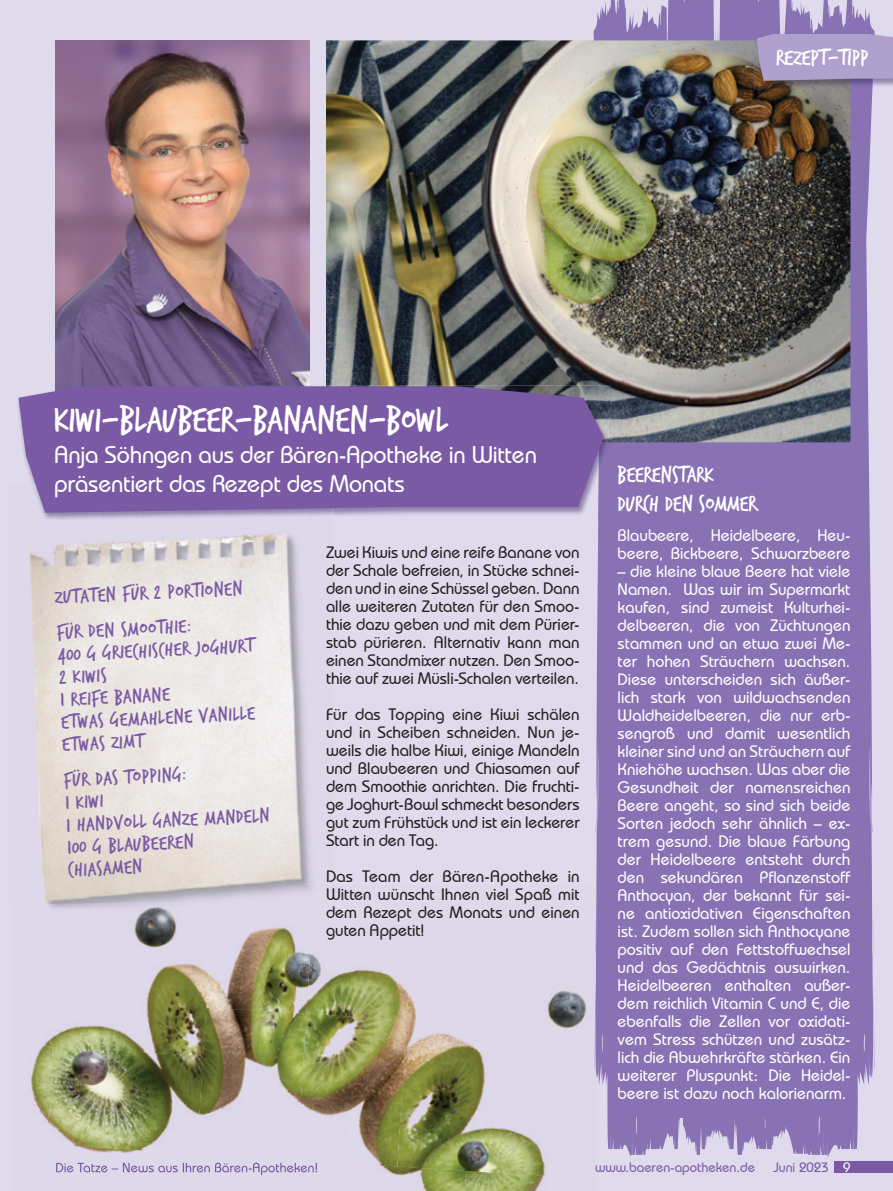
<style>
.page{position:relative;width:893px;height:1191px;background:#e0dbec}
.page>*{position:absolute;margin:0;border:0;box-sizing:border-box;transform-origin:0 0}
.t1{font:39px "Trash Hand";color:#fff}
.t2{font:500 24px/28.8px "Bauhaus IT Cby BT";letter-spacing:-.01em;color:#fff}
.t3{font:24px/28.8px "Trash Hand";color:#fff}
.t4{font:21px/22.5px "Trash Hand";color:#7b5aa5}
.t5{font:500 16.5px/18px "Bauhaus IT Cby BT";color:#fff}
.t6{font:500 16.5px/18px "Bauhaus IT Cby BT";color:#231f20;text-align:justify}
.t7{font:500 13.5px "Bauhaus IT Cby BT";color:#7b5aa5}
.s1{color:#fff}
</style>
<div class="page">
<img style="left:547px;top:990px;width:40px;height:36px">
<img style="left:507px;top:1026px;width:73px;height:130px">
<img style="left:261px;top:1156px;width:285px;height:35px">
<img style="left:397px;top:1020px;width:110px;height:152px">
<img style="left:313px;top:954px;width:102px;height:66px">
<img style="left:297px;top:1013px;width:110px;height:153px">
<img style="left:212px;top:927px;width:101px;height:87px">
<img style="left:203px;top:1007px;width:104px;height:153px">
<img style="left:203px;top:1141px;width:44px;height:19px">
<img style="left:112px;top:912px;width:100px;height:144px">
<img style="left:53px;top:1046px;width:150px;height:107px">
<img style="left:44px;top:1025px;width:68px;height:25px">
<img style="left:28px;top:1044px;width:25px;height:83px">
<img style="left:56px;top:1162px;width:261px;height:13px">
<img style="left:47px;top:903px;width:123px;height:9px">
<img style="left:44px;top:885px;width:269px;height:18px">
<img style="left:30px;top:533px;width:251px;height:352px">
<img style="left:281px;top:534px;width:30px;height:351px">
<img style="left:55px;top:40px;width:254px;height:345px">
<div style="left:834px;top:1161px;width:59px;height:12px;background:#7b5aa5"></div>
<svg style="left:737px;top:0;width:137px;height:1155px;background:#917cb8"></svg>
<div style="left:729px;top:0;width:79px;height:1149px;background:#8972b3"></div>
<div style="left:594px;top:0;width:135px;height:1155px;background:#8972b3"></div>
<img style="left:326px;top:40px;width:524px;height:402px">
<img style="left:17px;top:385px;width:581px;height:136px">
<img style="left:17px;top:484px;width:317px;height:37px">
<img style="left:598px;top:442px;width:12px;height:79px">
<img style="left:608px;top:442px;width:2px;height:40px">
<img style="left:326px;top:385px;width:284px;height:57px">
<svg style="left:18px;top:386px;width:586px;height:127px;background:#7e5fa6"></svg>
<img style="left:808px;top:33px;width:66px;height:56px">
<img style="left:754px;top:33px;width:54px;height:7px">
<img style="left:754px;top:40px;width:96px;height:49px">
<svg style="left:757px;top:34px;width:136px;height:47px;background:#ac9cc8"></svg>
<h2 class="t3" style="left:776px;top:44px;width:94px">Rezept-Tipp</h2>
<h1 class="t1" style="left:54px;top:400px;width:395px">Kiwi-Blaubeer-Bananen-Bowl</h1>
<h2 class="t2" style="left:54px;top:439px;width:484px">Anja Söhngen aus der Bären-Apotheke in Witten präsentiert das Rezept des Monats</h2>
<p class="t4" style="left:54px;top:581px;width:189px;line-height:35.1px;rotate:-3deg">Zutaten für 2 Portionen<br>FÜR DEN SMOOTHIE:</p>
<p class="t4" style="left:57px;top:645px;width:198px;rotate:-3deg">400 g griechischer Joghurt<br>2 Kiwis<br>1 reife Banane<br>etwas gemahlene Vanille etwas Zimt</p>
<p class="t4" style="left:63px;top:770px;width:205px;rotate:-3deg">Für das Topping:<br>1 Kiwi<br>1 Handvoll ganze Mandeln<br>100 g Blaubeeren<br>Chiasamen</p>
<p class="t6" style="left:326px;top:543px;width:255px">Zwei Kiwis und eine reife Banane von der Schale befreien, in Stücke schnei&shy;den und in eine Schüssel geben. Dann alle weiteren Zutaten für den Smoo&shy;thie dazu geben und mit dem Pürier&shy;stab pürieren. Alternativ kann man einen Standmixer nutzen. Den Smoo&shy;thie auf zwei Müsli-Schalen verteilen.</p>
<p class="t6" style="left:326px;top:705px;width:255px">Für das Topping eine Kiwi schälen und in Scheiben schneiden. Nun je&shy;weils die halbe Kiwi, einige Mandeln und Blaubeeren und Chiasamen auf dem Smoothie anrichten. Die fruchti&shy;ge Joghurt-Bowl schmeckt besonders gut zum Frühstück und ist ein leckerer Start in den Tag.</p>
<p class="t6" style="left:326px;top:867px;width:255px">Das Team der Bären-Apotheke in Witten wünscht Ihnen viel Spaß mit dem Rezept des Monats und einen guten Appetit!</p>
<h2 class="t3" style="left:618px;top:461px;width:141px">BEERENSTARK<br>DURCH DEN SOMMER</h2>
<p class="t5" style="left:618px;top:526px;width:234px">Blaubeere, Heidelbeere, Heu&shy;beere, Bickbeere, Schwarzbeere</p>
<p class="t5" style="left:618px;top:562px;width:234px;text-align:justify">– die kleine blaue Beere hat viele Namen. Was wir im Supermarkt kaufen, sind zumeist Kulturhei&shy;delbeeren, die von Züchtungen stammen und an etwa zwei Me&shy;ter hohen Sträuchern wachsen.<br>Diese unterscheiden sich äußer&shy;lich stark von wildwachsenden Waldheidelbeeren, die nur erb&shy;sengroß und damit wesentlich kleiner sind und an Sträuchern auf Kniehöhe wachsen. Was aber die Gesundheit der namensreichen Beere angeht, so sind sich beide Sorten jedoch sehr ähnlich – ex&shy;trem gesund. Die blaue Färbung der Heidelbeere entsteht durch den sekundären Pflanzenstoff Anthocyan, der bekannt für sei&shy;ne antioxidativen Eigenschaften ist. Zudem sollen sich Anthocyane positiv auf den Fettstoffwechsel und das Gedächtnis auswirken.<br>Heidelbeeren enthalten außer&shy;dem reichlich Vitamin C und E, die ebenfalls die Zellen vor oxidati&shy;vem Stress schützen und zusätz&shy;lich die Abwehrkräfte stärken. Ein weiterer Pluspunkt: Die Heidel&shy;beere ist dazu noch kalorienarm.</p>
<p class="t7" style="left:595px;top:1159px;width:161px">www.baeren-apotheken.de</p>
<p class="t7" style="left:773px;top:1159px;width:79px">Juni 2023 <span class="s1">9</span></p>
</div>
